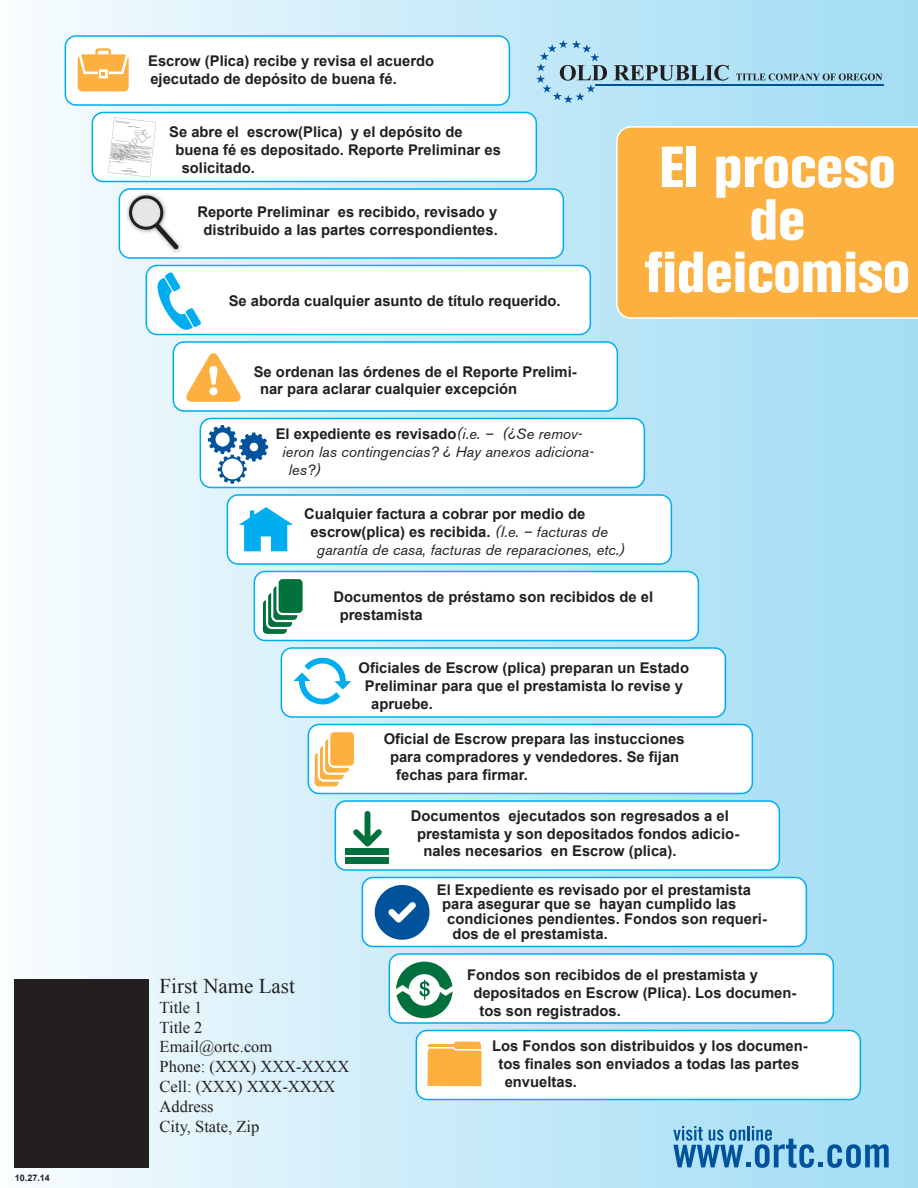
<style>
.page{position:relative;width:918px;height:1188px;background:#fff}
.page>*{position:absolute;margin:0;border:0;box-sizing:border-box;transform-origin:0 0}
.t1{font:800 condensed 57.15px/52.5px "Akzidenz Grotesk BE";color:#fff;text-align:center}
.t2{font:21px "Times New Roman";color:#231f20}
.t3{font:16.5px/19.8px "Times New Roman";color:#231f20}
.t4{font:italic 15px/18px "Akzidenz Grotesk BE";color:#231f20}
.t5{font:700 14.85px/17.7px "Arial";color:#231f20}
.t6{font:700 9px "Arial";color:#231f20}
.s1{font-family:"Akzidenz Grotesk BE";font-weight:400;font-style:italic;font-size:15px}
</style>
<div class="page">
<div style="left:0;top:0;width:918px;height:1188px;background:linear-gradient(to right,#f5fbfe,#9edbf4)"></div>
<div style="left:616px;top:126px;width:302px;height:193px;background:#fbb040"></div>
<div style="left:14px;top:979px;width:135px;height:189px;background:#231f20"></div>
<svg style="left:673px;top:1126px;width:216px;height:42px;background:#73b1d7"></svg>
<svg style="left:736px;top:73px;width:146px;height:7px"></svg>
<hr style="left:595px;top:84px;width:289px;height:2px;background:#00539b">
<svg style="left:536px;top:40px;width:71px;height:63px;background:#a5cee1"></svg>
<svg style="left:614px;top:65px;width:115px;height:16px;background:#7d98a4"></svg>
<div style="left:65px;top:36px;width:444px;height:69px;background:#fff;border-radius:11px"></div>
<div style="left:65px;top:35px;width:445px;height:71px;border:2px solid #00aeef;border-radius:11px"></div>
<div style="left:92px;top:112px;width:444px;height:69px;background:#fff;border-radius:11px"></div>
<div style="left:92px;top:112px;width:445px;height:70px;border:2px solid #00aeef;border-radius:11px"></div>
<div style="left:119px;top:189px;width:444px;height:69px;background:#fff;border-radius:11px"></div>
<div style="left:119px;top:188px;width:445px;height:71px;border:2px solid #00aeef;border-radius:11px"></div>
<div style="left:146px;top:265px;width:444px;height:69px;background:#fff;border-radius:11px"></div>
<div style="left:146px;top:265px;width:445px;height:70px;border:2px solid #00aeef;border-radius:11px"></div>
<div style="left:173px;top:342px;width:444px;height:69px;background:#fff;border-radius:11px"></div>
<div style="left:173px;top:341px;width:445px;height:71px;border:2px solid #00aeef;border-radius:11px"></div>
<div style="left:200px;top:418px;width:444px;height:69px;background:#fff;border-radius:11px"></div>
<div style="left:200px;top:418px;width:445px;height:70px;border:2px solid #00aeef;border-radius:11px"></div>
<div style="left:227px;top:495px;width:444px;height:69px;background:#fff;border-radius:11px"></div>
<div style="left:227px;top:494px;width:445px;height:71px;border:2px solid #00aeef;border-radius:11px"></div>
<div style="left:254px;top:571px;width:444px;height:69px;background:#fff;border-radius:11px"></div>
<div style="left:254px;top:571px;width:445px;height:70px;border:2px solid #00aeef;border-radius:11px"></div>
<div style="left:281px;top:648px;width:444px;height:69px;background:#fff;border-radius:11px"></div>
<div style="left:281px;top:647px;width:445px;height:71px;border:2px solid #00aeef;border-radius:11px"></div>
<div style="left:308px;top:724px;width:444px;height:69px;background:#fff;border-radius:11px"></div>
<div style="left:308px;top:724px;width:445px;height:70px;border:2px solid #00aeef;border-radius:11px"></div>
<div style="left:335px;top:801px;width:444px;height:69px;background:#fff;border-radius:11px"></div>
<div style="left:335px;top:800px;width:445px;height:71px;border:2px solid #00aeef;border-radius:11px"></div>
<div style="left:362px;top:878px;width:444px;height:69px;background:#fff;border-radius:11px"></div>
<div style="left:362px;top:877px;width:445px;height:70px;border:2px solid #00aeef;border-radius:11px"></div>
<div style="left:389px;top:954px;width:444px;height:69px;background:#fff;border-radius:11px"></div>
<div style="left:389px;top:953px;width:445px;height:71px;border:2px solid #00aeef;border-radius:11px"></div>
<div style="left:416px;top:1031px;width:444px;height:69px;background:#fff;border-radius:11px"></div>
<div style="left:416px;top:1030px;width:445px;height:70px;border:2px solid #00aeef;border-radius:11px"></div>
<svg style="left:108px;top:117px;width:48px;height:61px"></svg>
<svg style="left:293px;top:657px;width:58px;height:48px"></svg>
<svg style="left:157px;top:272px;width:44px;height:58px"></svg>
<svg style="left:262px;top:579px;width:41px;height:55px"></svg>
<svg style="left:78px;top:48px;width:51px;height:43px"></svg>
<svg style="left:208px;top:425px;width:60px;height:59px"></svg>
<img style="left:123px;top:190px;width:61px;height:65px">
<svg style="left:127px;top:193px;width:52px;height:56px"></svg>
<svg style="left:396px;top:962px;width:57px;height:56px"></svg>
<svg style="left:239px;top:507px;width:54px;height:44px"></svg>
<svg style="left:314px;top:732px;width:40px;height:55px"></svg>
<svg style="left:427px;top:1041px;width:55px;height:46px;background:#fbb855"></svg>
<svg style="left:186px;top:353px;width:55px;height:49px"></svg>
<svg style="left:375px;top:885px;width:55px;height:55px"></svg>
<svg style="left:353px;top:811px;width:29px;height:36px"></svg>
<div style="left:345px;top:848px;width:44px;height:7px;background:#00703c"></div>
<div style="left:345px;top:857px;width:44px;height:7px;background:#00703c"></div>
<p class="t6" style="left:15px;top:1172px;width:37px">10.27.14</p>
<p class="t5" style="left:148px;top:52px;width:288px">Escrow (Plica) recibe y revisa el acuerdo ejecutado de depósito de buena fé.</p>
<p class="t5" style="left:169px;top:123px;width:295px">Se abre el escrow(Plica) y el depósito de</p>
<p class="t5" style="left:175px;top:141px;width:327px">buena fé es depositado. Reporte Preliminar es</p>
<p class="t5" style="left:182px;top:159px;width:75px">solicitado.</p>
<p class="t5" style="left:197px;top:203px;width:302px;text-align:center">Reporte Preliminar es recibido, revisado y distribuido a las partes correspondientes.</p>
<p class="t5" style="left:229px;top:292px;width:334px">Se aborda cualquier asunto de título requerido.</p>
<h1 class="t1" style="left:645px;top:141px;width:267px">El proceso de fideicomiso</h1>
<p class="t5" style="left:260px;top:363px;width:318px;text-indent:-6px">Se ordenan las órdenes de el Reporte Prelimi&shy;nar para aclarar cualquier excepción</p>
<p class="t5" style="left:276px;top:425px;width:308px">El expediente es revisado<span class="s1">(i.e. – (¿Se remov-</span></p>
<p class="t4" style="left:289px;top:443px;width:307px;text-indent:-6px">ieron las contingencias? ¿ Hay anexos adiciona&shy;les?)</p>
<p class="t5" style="left:311px;top:506px;width:299px;text-indent:-6px">Cualquier factura a cobrar por medio de escrow(plica) es recibida. <span class="s1">(I.e. – facturas de</span></p>
<p class="t4" style="left:317px;top:541px;width:309px">garantía de casa, facturas de reparaciones, etc.)</p>
<p class="t5" style="left:340px;top:589px;width:315px;text-indent:-6px">Documentos de préstamo son recibidos de el prestamista</p>
<p class="t5" style="left:359px;top:660px;width:332px">Oficiales de Escrow (plica) preparan un Estado</p>
<p class="t5" style="left:365px;top:677px;width:320px">Preliminar para que el prestamista lo revise y</p>
<p class="t5" style="left:371px;top:695px;width:63px">apruebe.</p>
<p class="t5" style="left:384px;top:731px;width:302px">Oficial de Escrow prepara las instucciones</p>
<p class="t5" style="left:390px;top:748px;width:291px">para compradores y vendedores. Se fijan</p>
<p class="t5" style="left:396px;top:766px;width:133px">fechas para firmar.</p>
<p class="t5" style="left:411px;top:807px;width:320px">Documentos ejecutados son regresados a el</p>
<p class="t5" style="left:417px;top:825px;width:324px">prestamista y son depositados fondos adicio-</p>
<p class="t5" style="left:423px;top:843px;width:255px">nales necesarios en Escrow (plica).</p>
<p class="t5" style="left:437px;top:881px;width:315px">El Expediente es revisado por el prestamista</p>
<p class="t5" style="left:442px;top:896px;width:296px">para asegurar que se hayan cumplido las</p>
<p class="t5" style="left:447px;top:911px;width:321px">condiciones pendientes. Fondos son requeri-</p>
<p class="t5" style="left:453px;top:925px;width:157px">dos de el prestamista.</p>
<p class="t5" style="left:467px;top:967px;width:292px">Fondos son recibidos de el prestamista y</p>
<p class="t5" style="left:473px;top:984px;width:324px">depositados en Escrow (Plica). Los documen-</p>
<p class="t5" style="left:480px;top:1002px;width:143px">tos son registrados.</p>
<p class="t5" style="left:492px;top:1038px;width:317px">Los Fondos son distribuidos y los documen-</p>
<p class="t5" style="left:498px;top:1055px;width:302px">tos finales son enviados a todas las partes</p>
<p class="t5" style="left:505px;top:1073px;width:74px">envueltas.</p>
<h2 class="t2" style="left:160px;top:972px;width:137px">First Name Last</h2>
<p class="t3" style="left:160px;top:997px;width:191px">Title 1<br>Title 2<br>Email@ortc.com<br>Phone: (XXX) XXX-XXXX<br>Cell: (XXX) XXX-XXXX<br>Address<br>City, State, Zip</p>
</div>
